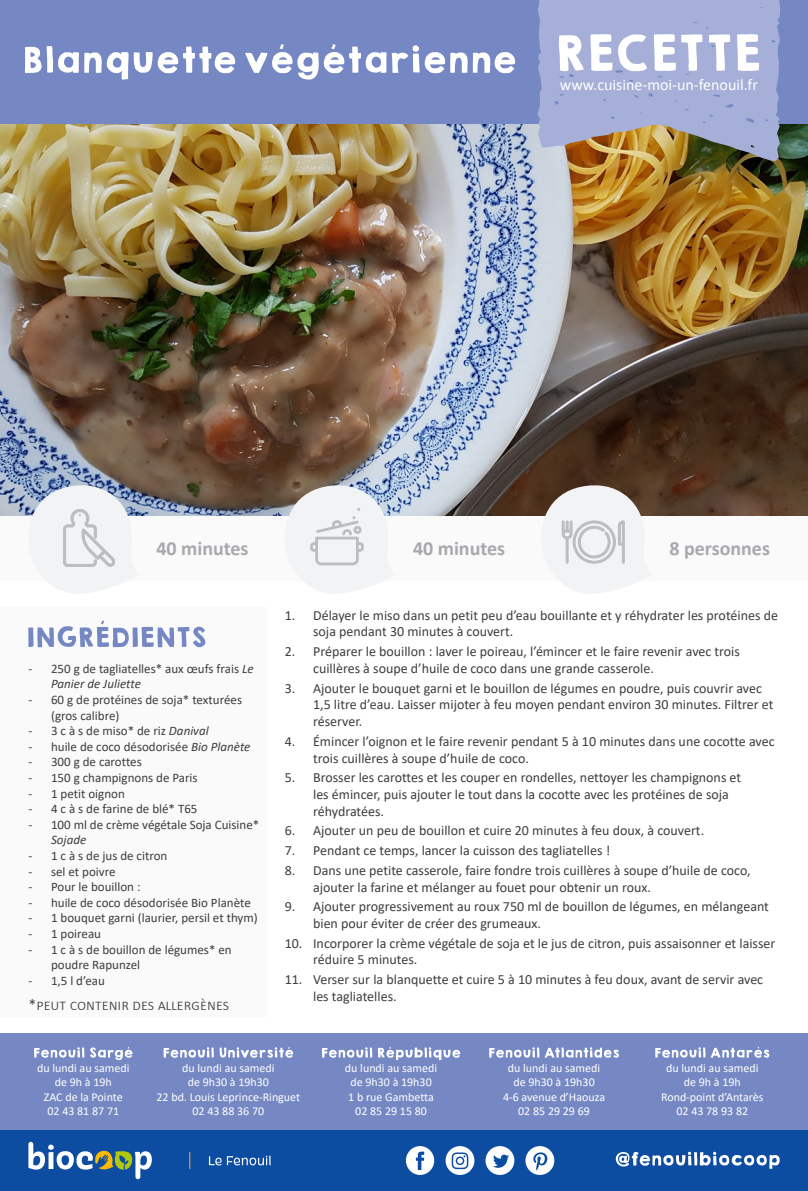
<style>
.page{position:relative;width:808px;height:1191px;background:#fff}
.page>*{position:absolute;margin:0;border:0;box-sizing:border-box;transform-origin:0 0}
.t1{font:700 20px "Calibri";color:#a8a9ad}
.t2{font:16px "Calibri";color:#fff}
.t3{font:300 16px "Calibri";color:#3e3e3f}
.t4{font:14px/16.8px "Calibri";color:#3e3e3f}
.t5{font:13px/15.6px "Calibri";color:#3e3e3f}
.t6{font:12px "Calibri";color:#fff}
.s1{font-style:italic}
</style>
<div class="page">
<div style="left:0;top:490px;width:808px;height:90px;background:#fafafa"></div>
<div style="left:0;top:607px;width:267px;height:410px;background:#fafafa"></div>
<img style="left:0;top:124px;width:808px;height:391px">
<svg style="left:28px;top:620px;width:177px;height:27px"></svg>
<svg style="left:26px;top:482px;width:113px;height:111px"></svg>
<svg style="left:282px;top:482px;width:113px;height:111px"></svg>
<svg style="left:538px;top:482px;width:113px;height:111px"></svg>
<div style="left:0;top:0;width:808px;height:124px;background:#7588c4"></div>
<svg style="left:537px;top:0;width:243px;height:161px;background:#a2a5be"></svg>
<svg style="left:559px;top:34px;width:200px;height:37px;background:#d1d6eb"></svg>
<svg style="left:25px;top:46px;width:210px;height:34px"></svg>
<svg style="left:245px;top:44px;width:270px;height:36px"></svg>
<div style="left:0;top:1129px;width:808px;height:62px;background:#0d4da1"></div>
<svg style="left:616px;top:1151px;width:164px;height:17px"></svg>
<svg style="left:406px;top:1146px;width:28px;height:29px"></svg>
<svg style="left:485px;top:1146px;width:29px;height:29px"></svg>
<svg style="left:446px;top:1146px;width:28px;height:29px"></svg>
<svg style="left:525px;top:1146px;width:29px;height:29px"></svg>
<svg style="left:28px;top:1141px;width:124px;height:38px"></svg>
<svg style="left:189px;top:1152px;width:1px;height:17px"></svg>
<svg style="left:209px;top:1155px;width:62px;height:10px"></svg>
<div style="left:0;top:1033px;width:808px;height:96px;background:#7588c4"></div>
<svg style="left:34px;top:1047px;width:98px;height:13px"></svg>
<svg style="left:655px;top:1046px;width:114px;height:11px"></svg>
<svg style="left:164px;top:1047px;width:129px;height:10px"></svg>
<svg style="left:322px;top:1047px;width:138px;height:13px"></svg>
<svg style="left:489px;top:1047px;width:130px;height:10px"></svg>
<p class="t2" style="left:560px;top:73px;width:200px">www.cuisine-moi-un-fenouil.fr</p>
<p class="t1" style="left:156px;top:534px;width:94px">40 minutes</p>
<p class="t1" style="left:413px;top:534px;width:94px">40 minutes</p>
<p class="t1" style="left:669px;top:534px;width:102px">8 personnes</p>
<p class="t5" style="left:51px;top:660px;width:204px;text-indent:-23px">- 250 g de tagliatelles* aux œufs frais <span class="s1">Le<br>Panier de Juliette</span></p>
<p class="t5" style="left:51px;top:691px;width:193px;text-indent:-23px">- 60 g de protéines de soja* texturées (gros calibre)</p>
<p class="t5" style="left:28px;top:722px;width:182px">- 3 c à s de miso* de riz <span class="s1">Danival</span></p>
<p class="t5" style="left:28px;top:738px;width:224px">- huile de coco désodorisée <span class="s1">Bio Planète</span></p>
<p class="t5" style="left:28px;top:754px;width:115px">- 300 g de carottes</p>
<p class="t5" style="left:28px;top:769px;width:171px">- 150 g champignons de Paris</p>
<p class="t5" style="left:28px;top:785px;width:98px">- 1 petit oignon</p>
<p class="t5" style="left:28px;top:800px;width:171px">- 4 c à s de farine de blé* T65</p>
<p class="t5" style="left:51px;top:816px;width:210px;text-indent:-23px">- 100 ml de crème végétale Soja Cuisine*<br><span class="s1">Sojade</span></p>
<p class="t5" style="left:28px;top:847px;width:141px">- 1 c à s de jus de citron</p>
<p class="t5" style="left:28px;top:863px;width:89px">- sel et poivre</p>
<p class="t5" style="left:28px;top:878px;width:114px">- Pour le bouillon :</p>
<p class="t5" style="left:28px;top:894px;width:224px">- huile de coco désodorisée Bio Planète</p>
<p class="t5" style="left:28px;top:910px;width:231px">- 1 bouquet garni (laurier, persil et thym)</p>
<p class="t5" style="left:28px;top:925px;width:74px">- 1 poireau</p>
<p class="t5" style="left:51px;top:941px;width:182px;text-indent:-23px">- 1 c à s de bouillon de légumes* en poudre Rapunzel</p>
<p class="t5" style="left:28px;top:972px;width:78px">- 1,5 l d’eau</p>
<p class="t3" style="left:28px;top:994px;width:202px">*peut contenir des allergènes</p>
<p class="t4" style="left:313px;top:606px;width:466px;text-indent:-28px">1. Délayer le miso dans un petit peu d’eau bouillante et y réhydrater les protéines de soja pendant 30 minutes à couvert.</p>
<p class="t4" style="left:313px;top:642px;width:428px;text-indent:-28px">2. Préparer le bouillon : laver le poireau, l’émincer et le faire revenir avec trois cuillères à soupe d’huile de coco dans une grande casserole.</p>
<p class="t4" style="left:313px;top:679px;width:462px;text-indent:-28px">3. Ajouter le bouquet garni et le bouillon de légumes en poudre, puis couvrir avec<br>1,5 litre d’eau. Laisser mijoter à feu moyen pendant environ 30 minutes. Filtrer et réserver.</p>
<p class="t4" style="left:313px;top:732px;width:463px;text-indent:-28px">4. Émincer l’oignon et le faire revenir pendant 5 à 10 minutes dans une cocotte avec trois cuillères à soupe d’huile de coco.</p>
<p class="t4" style="left:313px;top:769px;width:430px;text-indent:-28px">5. Brosser les carottes et les couper en rondelles, nettoyer les champignons et les émincer, puis ajouter le tout dans la cocotte avec les protéines de soja réhydratées.</p>
<p class="t4" style="left:285px;top:822px;width:421px">6. Ajouter un peu de bouillon et cuire 20 minutes à feu doux, à couvert.</p>
<p class="t4" style="left:285px;top:841px;width:327px">7. Pendant ce temps, lancer la cuisson des tagliatelles !</p>
<p class="t4" style="left:313px;top:861px;width:439px;text-indent:-28px">8. Dans une petite casserole, faire fondre trois cuillères à soupe d’huile de coco, ajouter la farine et mélanger au fouet pour obtenir un roux.</p>
<p class="t4" style="left:313px;top:897px;width:457px;text-indent:-28px">9. Ajouter progressivement au roux 750 ml de bouillon de légumes, en mélangeant bien pour éviter de créer des grumeaux.</p>
<p class="t4" style="left:313px;top:934px;width:464px;text-indent:-28px">10. Incorporer la crème végétale de soja et le jus de citron, puis assaisonner et laisser réduire 5 minutes.</p>
<p class="t4" style="left:313px;top:970px;width:452px;text-indent:-28px">11. Verser sur la blanquette et cuire 5 à 10 minutes à feu doux, avant de servir avec les tagliatelles.</p>
<p class="t6" style="left:37px;top:1059px;width:94px">du lundi au samedi</p>
<p class="t6" style="left:55px;top:1074px;width:59px">de 9h à 19h</p>
<p class="t6" style="left:44px;top:1088px;width:80px">ZAC de la Pointe</p>
<p class="t6" style="left:47px;top:1102px;width:73px">02 43 81 87 71</p>
<p class="t6" style="left:182px;top:1059px;width:94px">du lundi au samedi</p>
<p class="t6" style="left:188px;top:1074px;width:83px">de 9h30 à 19h30</p>
<p class="t6" style="left:157px;top:1088px;width:145px">22 bd. Louis Leprince-Ringuet</p>
<p class="t6" style="left:193px;top:1102px;width:73px">02 43 88 36 70</p>
<p class="t6" style="left:345px;top:1059px;width:94px">du lundi au samedi</p>
<p class="t6" style="left:350px;top:1074px;width:83px">de 9h30 à 19h30</p>
<p class="t6" style="left:348px;top:1088px;width:87px">1 b rue Gambetta</p>
<p class="t6" style="left:355px;top:1102px;width:73px">02 85 29 15 80</p>
<p class="t6" style="left:508px;top:1059px;width:94px">du lundi au samedi</p>
<p class="t6" style="left:513px;top:1074px;width:83px">de 9h30 à 19h30</p>
<p class="t6" style="left:503px;top:1088px;width:104px">4-6 avenue d’Haouza</p>
<p class="t6" style="left:518px;top:1102px;width:73px">02 85 29 29 69</p>
<p class="t6" style="left:666px;top:1059px;width:94px">du lundi au samedi</p>
<p class="t6" style="left:684px;top:1074px;width:59px">de 9h à 19h</p>
<p class="t6" style="left:661px;top:1088px;width:104px">Rond-point d’Antarès</p>
<p class="t6" style="left:676px;top:1102px;width:73px">02 43 78 93 82</p>
</div>
